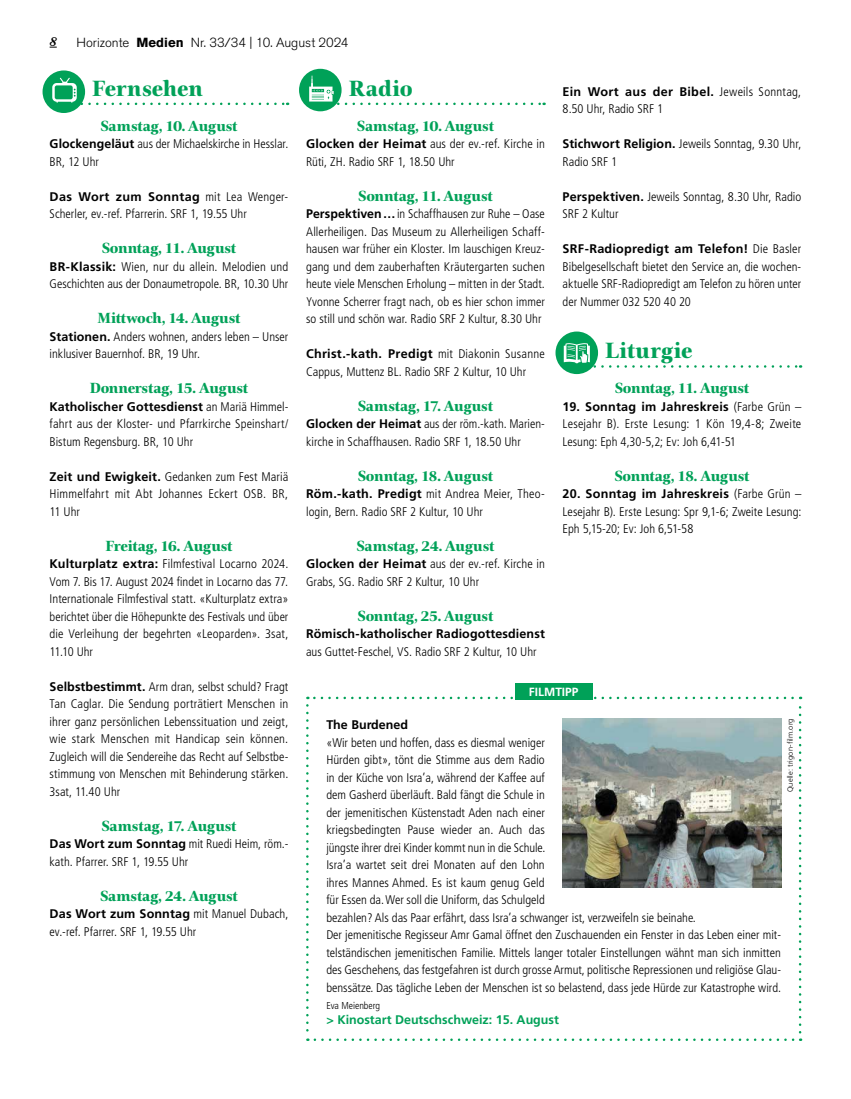
<style>
.page{position:relative;width:851px;height:1099px;background:#fff}
.page>*{position:absolute;margin:0;border:0;box-sizing:border-box;transform-origin:0 0}
.t1{font:800 22.5px "Civita";letter-spacing:.005em;color:#00a158}
.t2{font:800 15px "Civita";letter-spacing:-.005em;color:#00a158}
.t3{font:300 13.12px "Akzidenz Grotesk Pro";color:#000}
.t4{font:italic 700 13.12px "Plantin MT Pro";color:#000}
.t5{font:300 condensed 12.5px/17.5px "Frutiger LT Std";color:#000}
.t6{font:700 12.5px "Frutiger LT Std";letter-spacing:.005em;color:#000}
.t7{font:700 12.5px "Frutiger LT Std";color:#00a158}
.t8{font:700 11.88px "Frutiger LT Std";color:#fff}
.t9{font:300 condensed 10px "Frutiger LT Std";color:#000}
.t10{font:300 7.5px "Frutiger LT Std";letter-spacing:.02em;color:#000}
.s1{font-weight:700}
.s2{font-weight:700;font-stretch:normal}
</style>
<div class="page">
<div style="left:43px;top:70px;width:42px;height:43px;background:#00a158;border-radius:50%"></div>
<svg style="left:52px;top:78px;width:236px;height:27px"></svg>
<div style="left:299px;top:69px;width:42px;height:42px;background:#00a158;border-radius:50%"></div>
<svg style="left:309px;top:76px;width:235px;height:29px"></svg>
<div style="left:555px;top:331px;width:43px;height:43px;background:#00a158;border-radius:50%"></div>
<svg style="left:563px;top:343px;width:238px;height:25px"></svg>
<div style="left:514px;top:683px;width:78px;height:16px;background:#00a158"></div>
<svg style="left:306px;top:705px;width:2px;height:335px"></svg>
<svg style="left:315px;top:1038px;width:486px;height:2px"></svg>
<svg style="left:798px;top:696px;width:3px;height:336px"></svg>
<svg style="left:307px;top:696px;width:485px;height:3px"></svg>
<img style="left:562px;top:718px;width:219px;height:169px">
<p class="t4" style="left:50px;top:33px;width:9px">8</p>
<p class="t3" style="left:76px;top:34px;width:273px">Horizonte <span class="s1">Medien</span> Nr. 33/34 | 10. August 2024</p>
<h1 class="t1" style="left:92px;top:73px;width:112px">Fernsehen</h1>
<p class="t2" style="left:100px;top:115px;width:138px">Samstag, 10. August</p>
<p class="t5" style="left:50px;top:135px;width:240px"><span class="s2">Glockengeläut</span> aus der Michaelskirche in Hesslar.<br>BR, 12 Uhr</p>
<p class="t5" style="left:50px;top:188px;width:240px"><span class="s2">Das Wort zum Sonntag</span> mit Lea Wenger-<br>Scherler, ev.-ref. Pfarrerin. SRF 1, 19.55 Uhr</p>
<p class="t2" style="left:102px;top:238px;width:136px">Sonntag, 11. August</p>
<p class="t5" style="left:50px;top:258px;width:240px"><span class="s2">BR-Klassik:</span> Wien, nur du allein. Melodien und<br>Geschichten aus der Donaumetropole. BR, 10.30 Uhr</p>
<p class="t2" style="left:97px;top:308px;width:144px">Mittwoch, 14. August</p>
<p class="t5" style="left:50px;top:328px;width:240px"><span class="s2">Stationen.</span> Anders wohnen, anders leben – Unser inklusiver Bauernhof. BR, 19 Uhr.</p>
<p class="t2" style="left:90px;top:378px;width:160px">Donnerstag, 15. August</p>
<p class="t5" style="left:50px;top:398px;width:240px;text-align:justify"><span class="s2">Katholischer Gottesdienst</span> an Mariä Himmel&shy;fahrt aus der Kloster- und Pfarrkirche Speinshart/ Bistum Regensburg. BR, 10 Uhr</p>
<p class="t5" style="left:50px;top:468px;width:240px;text-align:justify"><span class="s2">Zeit und Ewigkeit.</span> Gedanken zum Fest Mariä Himmelfahrt mit Abt Johannes Eckert OSB. BR, 11 Uhr</p>
<p class="t2" style="left:105px;top:535px;width:129px">Freitag, 16. August</p>
<p class="t5" style="left:50px;top:555px;width:240px;text-align:justify"><span class="s2">Kulturplatz extra:</span> Filmfestival Locarno 2024.<br>Vom 7. Bis 17. August 2024 findet in Locarno das 77.<br>Internationale Filmfestival statt. «Kulturplatz extra» berichtet über die Höhepunkte des Festivals und über die Verleihung der begehrten «Leoparden». 3sat, 11.10 Uhr</p>
<p class="t5" style="left:50px;top:678px;width:240px;text-align:justify"><span class="s2">Selbstbestimmt.</span> Arm dran, selbst schuld? Fragt Tan Caglar. Die Sendung porträtiert Menschen in ihrer ganz persönlichen Lebenssituation und zeigt, wie stark Menschen mit Handicap sein können.<br>Zugleich will die Sendereihe das Recht auf Selbstbe&shy;stimmung von Menschen mit Behinderung stärken.<br>3sat, 11.40 Uhr</p>
<p class="t2" style="left:101px;top:815px;width:137px">Samstag, 17. August</p>
<p class="t5" style="left:50px;top:835px;width:240px"><span class="s2">Das Wort zum Sonntag</span> mit Ruedi Heim, röm.- kath. Pfarrer. SRF 1, 19.55 Uhr</p>
<p class="t2" style="left:100px;top:885px;width:139px">Samstag, 24. August</p>
<p class="t5" style="left:50px;top:905px;width:240px"><span class="s2">Das Wort zum Sonntag</span> mit Manuel Dubach, ev.-ref. Pfarrer. SRF 1, 19.55 Uhr</p>
<h1 class="t1" style="left:348px;top:73px;width:66px">Radio</h1>
<p class="t2" style="left:357px;top:115px;width:138px">Samstag, 10. August</p>
<p class="t5" style="left:306px;top:135px;width:240px"><span class="s2">Glocken der Heimat</span> aus der ev.-ref. Kirche in<br>Rüti, ZH. Radio SRF 1, 18.50 Uhr</p>
<p class="t2" style="left:358px;top:185px;width:136px">Sonntag, 11. August</p>
<p class="t5" style="left:306px;top:205px;width:240px;text-align:justify"><span class="s2">Perspektiven…</span>in Schaffhausen zur Ruhe – Oase Allerheiligen. Das Museum zu Allerheiligen Schaff&shy;hausen war früher ein Kloster. Im lauschigen Kreuz&shy;gang und dem zauberhaften Kräutergarten suchen heute viele Menschen Erholung – mitten in der Stadt.<br>Yvonne Scherrer fragt nach, ob es hier schon immer so still und schön war. Radio SRF 2 Kultur, 8.30 Uhr</p>
<p class="t5" style="left:306px;top:345px;width:240px"><span class="s2">Christ.-kath. Predigt</span> mit Diakonin Susanne<br>Cappus, Muttenz BL. Radio SRF 2 Kultur, 10 Uhr</p>
<p class="t2" style="left:358px;top:395px;width:137px">Samstag, 17. August</p>
<p class="t5" style="left:306px;top:415px;width:240px"><span class="s2">Glocken der Heimat</span> aus der röm.-kath. Marien&shy;kirche in Schaffhausen. Radio SRF 1, 18.50 Uhr</p>
<p class="t2" style="left:358px;top:465px;width:137px">Sonntag, 18. August</p>
<p class="t5" style="left:306px;top:485px;width:240px"><span class="s2">Röm.-kath. Predigt</span> mit Andrea Meier, Theo&shy;login, Bern. Radio SRF 2 Kultur, 10 Uhr</p>
<p class="t2" style="left:356px;top:535px;width:139px">Samstag, 24. August</p>
<p class="t5" style="left:306px;top:555px;width:240px"><span class="s2">Glocken der Heimat</span> aus der ev.-ref. Kirche in<br>Grabs, SG. Radio SRF 2 Kultur, 10 Uhr</p>
<p class="t2" style="left:357px;top:605px;width:137px">Sonntag, 25. August</p>
<p class="t6" style="left:306px;top:626px;width:240px">Römisch-katholischer Radiogottesdienst</p>
<p class="t5" style="left:306px;top:643px;width:232px">aus Guttet-Feschel, VS. Radio SRF 2 Kultur, 10 Uhr</p>
<p class="t5" style="left:562px;top:83px;width:240px"><span class="s2">Ein Wort aus der Bibel.</span> Jeweils Sonntag,<br>8.50 Uhr, Radio SRF 1</p>
<p class="t5" style="left:562px;top:135px;width:240px"><span class="s2">Stichwort Religion.</span> Jeweils Sonntag, 9.30 Uhr,<br>Radio SRF 1</p>
<p class="t5" style="left:562px;top:188px;width:240px"><span class="s2">Perspektiven.</span> Jeweils Sonntag, 8.30 Uhr, Radio<br>SRF 2 Kultur</p>
<p class="t5" style="left:562px;top:240px;width:240px;text-align:justify"><span class="s2">SRF-Radiopredigt am Telefon!</span> Die Basler Bibelgesellschaft bietet den Service an, die wochen&shy;aktuelle SRF-Radiopredigt am Telefon zu hören unter der Nummer 032 520 40 20</p>
<h1 class="t1" style="left:605px;top:335px;width:89px">Liturgie</h1>
<p class="t2" style="left:614px;top:378px;width:136px">Sonntag, 11. August</p>
<p class="t5" style="left:562px;top:398px;width:240px;text-align:justify"><span class="s2">19. Sonntag im Jahreskreis</span> (Farbe Grün – Lesejahr B). Erste Lesung: 1 Kön 19,4-8; Zweite Lesung: Eph 4,30-5,2; Ev: Joh 6,41-51</p>
<p class="t2" style="left:614px;top:465px;width:137px">Sonntag, 18. August</p>
<p class="t5" style="left:562px;top:485px;width:240px;text-align:justify"><span class="s2">20. Sonntag im Jahreskreis</span> (Farbe Grün – Lesejahr B). Erste Lesung: Spr 9,1-6; Zweite Lesung:<br>Eph 5,15-20; Ev: Joh 6,51-58</p>
<p class="t8" style="left:529px;top:684px;width:51px">FILMTIPP</p>
<p class="t10" style="left:785px;top:792px;width:75px;rotate:-90deg">Quelle: trigon-film.org</p>
<p class="t6" style="left:326px;top:717px;width:83px">The Burdened</p>
<p class="t5" style="left:326px;top:733px;width:456px">«Wir beten und hoffen, dass es diesmal weniger<br>Hürden gibt», tönt die Stimme aus dem Radio<br>in der Küche von Isra’a, während der Kaffee auf<br>dem Gasherd überläuft. Bald fängt die Schule in<br>der jemenitischen Küstenstadt Aden nach einer<br>kriegsbedingten Pause wieder an. Auch das<br>jüngste ihrer drei Kinder kommt nun in die Schule.<br>Isra’a wartet seit drei Monaten auf den Lohn<br>ihres Mannes Ahmed. Es ist kaum genug Geld<br>für Essen da. Wer soll die Uniform, das Schulgeld<br>bezahlen? Als das Paar erfährt, dass Isra’a schwanger ist, verzweifeln sie beinahe.<br>Der jemenitische Regisseur Amr Gamal öffnet den Zuschauenden ein Fenster in das Leben einer mit&shy;telständischen jemenitischen Familie. Mittels langer totaler Einstellungen wähnt man sich inmitten des Geschehens, das festgefahren ist durch grosse Armut, politische Repressionen und religiöse Glau&shy;benssätze. Das tägliche Leben der Menschen ist so belastend, dass jede Hürde zur Katastrophe wird.</p>
<p class="t9" style="left:326px;top:1000px;width:55px">Eva Meienberg</p>
<p class="t7" style="left:326px;top:1012px;width:234px">&gt; Kinostart Deutschschweiz: 15. August</p>
</div>
